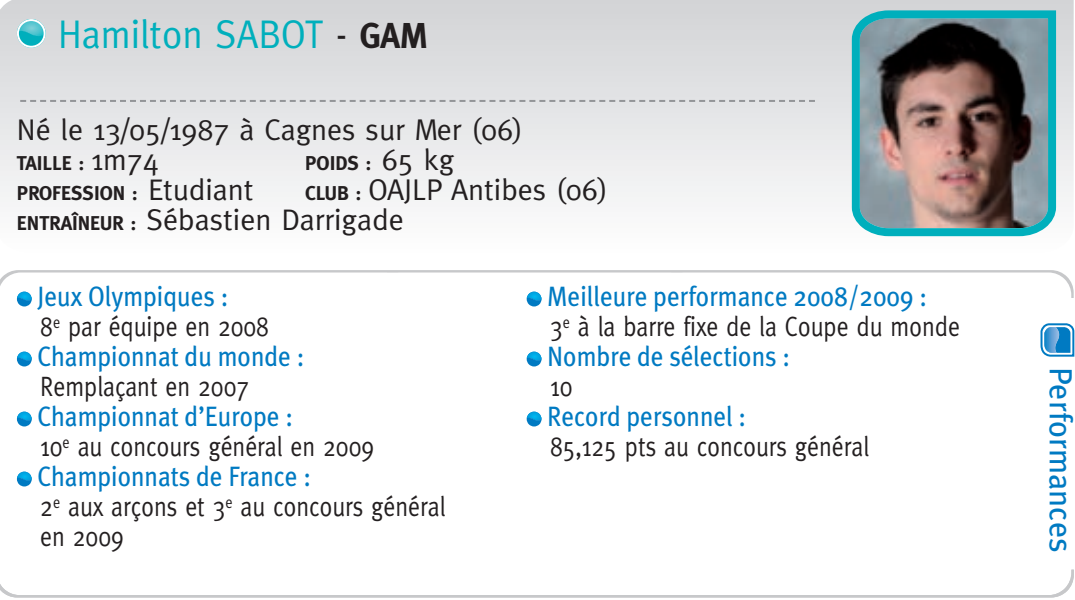
<style>
.page{position:relative;width:1075px;height:600px;background:#fff}
.page>*{position:absolute;margin:0;border:0;box-sizing:border-box;transform-origin:0 0}
.t1{font:40px "Meta";color:#00afbc;scale:.95 1}
.t2{font:32px "Meta Plus";color:#007ac2}
.t3{font:30px/30px "Meta";color:#231f20}
.t4{font:28px/30px "Meta";color:#231f20;scale:.85 1}
.t5{font:28px "Meta Plus";color:#007ac2;scale:.9 1}
.t6{font:700 20px "Meta";color:#231f20}
.s1{color:#231f20}
.s2{font-weight:700;font-size:36px;color:#231f20}
.s3{font-weight:400;font-size:30px}
.s4{font-weight:700;font-size:20px}
</style>
<div class="page">
<svg style="left:0;top:0;width:1073px;height:237px"></svg>
<svg style="left:0;top:570px;width:1073px;height:28px"></svg>
<svg style="left:0;top:270px;width:1073px;height:28px"></svg>
<svg style="left:1040px;top:323px;width:34px;height:34px"></svg>
<svg style="left:851px;top:10px;width:204px;height:226px;background:#6c7879"></svg>
<svg style="left:526px;top:292px;width:15px;height:14px"></svg>
<svg style="left:526px;top:352px;width:15px;height:14px"></svg>
<svg style="left:526px;top:412px;width:15px;height:14px"></svg>
<svg style="left:17px;top:472px;width:15px;height:14px"></svg>
<svg style="left:17px;top:412px;width:15px;height:14px"></svg>
<svg style="left:17px;top:352px;width:15px;height:14px"></svg>
<svg style="left:17px;top:292px;width:15px;height:14px"></svg>
<svg style="left:17px;top:19px;width:29px;height:29px"></svg>
<div style="left:17px;top:19px;width:29px;height:29px;border:4px solid #fff;border-radius:50%"></div>
<svg style="left:20px;top:100px;width:794px;height:2px;background:#b3b5b7"></svg>
<h1 class="t1" style="left:58px;top:11px;width:390px">Hamilton SABOT <span class="s1">-</span> <span class="s2">GAM</span></h1>
<p class="t3" style="left:17px;top:115px;width:507px">Né le 13/05/1987 à Cagnes sur Mer (06)</p>
<p class="t6" style="left:17px;top:151px;width:143px">TAILLE : <span class="s3">1m74</span></p>
<p class="t6" style="left:305px;top:151px;width:151px">POIDS : <span class="s3">65 kg</span></p>
<p class="t6" style="left:17px;top:181px;width:238px">PROFESSION : <span class="s3">Etudiant</span></p>
<p class="t3" style="left:17px;top:175px;width:592px;text-indent:288px"><span class="s4">CLUB :</span> OAJLP Antibes (06)<br><span class="s4">ENTRAÎNEUR :</span> Sébastien Darrigade</p>
<p class="t5" style="left:37px;top:280px;width:214px">Jeux Olympiques :</p>
<p class="t4" style="left:40px;top:312px;width:270px">8<sup>e</sup> par équipe en 2008</p>
<p class="t5" style="left:37px;top:340px;width:298px">Championnat du monde :</p>
<p class="t4" style="left:40px;top:372px;width:247px">Remplaçant en 2007</p>
<p class="t5" style="left:37px;top:400px;width:285px">Championnat d’Europe :</p>
<p class="t4" style="left:40px;top:432px;width:394px">10<sup>e</sup> au concours général en 2009</p>
<p class="t5" style="left:37px;top:460px;width:305px">Championnats de France :</p>
<p class="t4" style="left:40px;top:492px;width:478px">2<sup>e</sup> aux arçons et 3<sup>e</sup> au concours général en 2009</p>
<p class="t5" style="left:547px;top:280px;width:423px">Meilleure performance 2008/2009 :</p>
<p class="t4" style="left:550px;top:312px;width:483px">3<sup>e</sup> à la barre fixe de la Coupe du monde</p>
<p class="t5" style="left:547px;top:340px;width:271px">Nombre de sélections :</p>
<p class="t4" style="left:550px;top:372px;width:28px">10</p>
<p class="t5" style="left:547px;top:400px;width:222px">Record personnel :</p>
<p class="t4" style="left:550px;top:432px;width:377px">85,125 pts au concours général</p>
<p class="t2" style="left:1079px;top:367px;width:187px;rotate:90deg">Performances</p>
</div>
